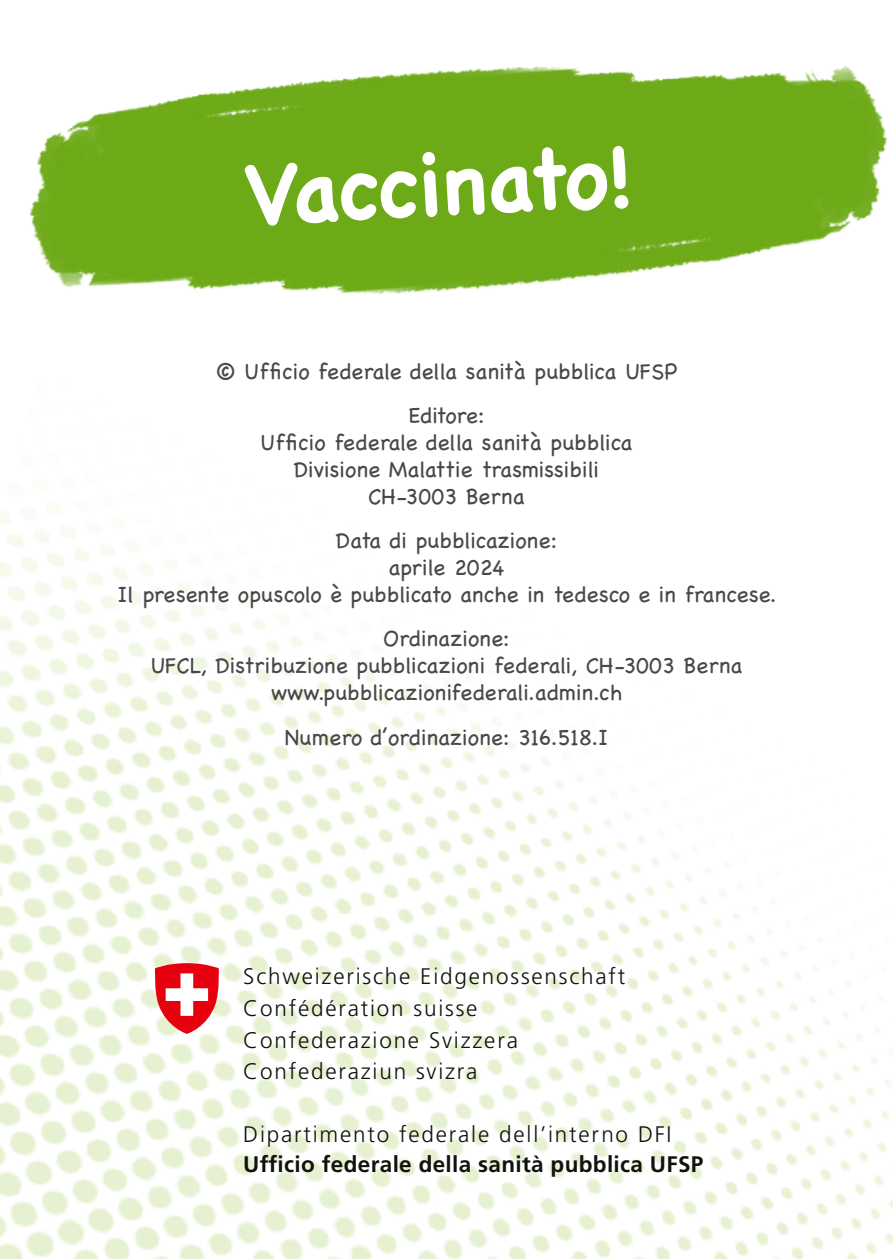
<style>
.page{position:relative;width:893px;height:1259px;background:#fff}
.page>*{position:absolute;margin:0;border:0;box-sizing:border-box;transform-origin:0 0}
.t1{font:700 84px "Chalkboard";color:#fff}
.t2{font:22.5px/27px "Chalkboard";color:#474847;text-align:center}
.t3{font:300 22.5px/31.5px "Frutiger";letter-spacing:.08em;color:#12120d}
.t4{font:700 22.5px/30px "Frutiger";letter-spacing:.015em;color:#12120d}
.s1{font-weight:300}
</style>
<div class="page">
<img style="left:0;top:415px;width:893px;height:844px">
<img style="left:29px;top:65px;width:858px;height:230px">
<svg style="left:155px;top:963px;width:65px;height:71px"></svg>
<p class="t1" style="left:242px;top:146px;width:389px;rotate:-3deg">Vaccinato!</p>
<p class="t2" style="left:215px;top:349px;width:464px;line-height:44.1px">© Ufficio federale della sanità pubblica UFSP<br>Editore:</p>
<p class="t2" style="left:260px;top:429px;width:374px">Ufficio federale della sanità pubblica<br>Divisione Malattie trasmissibili<br>CH-3003 Berna</p>
<p class="t2" style="left:118px;top:527px;width:660px">Data di pubblicazione:<br>aprile 2024<br>Il presente opuscolo è pubblicato anche in tedesco e in francese.</p>
<p class="t2" style="left:150px;top:625px;width:594px">Ordinazione:<br>UFCL, Distribuzione pubblicazioni federali, CH-3003 Berna www.pubblicazionifederali.admin.ch</p>
<p class="t2" style="left:285px;top:723px;width:325px">Numero d’ordinazione: 316.518.I</p>
<p class="t3" style="left:243px;top:961px;width:384px">Schweizerische Eidgenossenschaft<br>Confédération suisse<br>Confederazione Svizzera<br>Confederaziun svizra</p>
<p class="t4" style="left:243px;top:1119px;width:462px"><span class="s1">Dipartimento federale dell’interno DFI<br></span>Ufficio federale della sanità pubblica UFSP</p>
</div>
